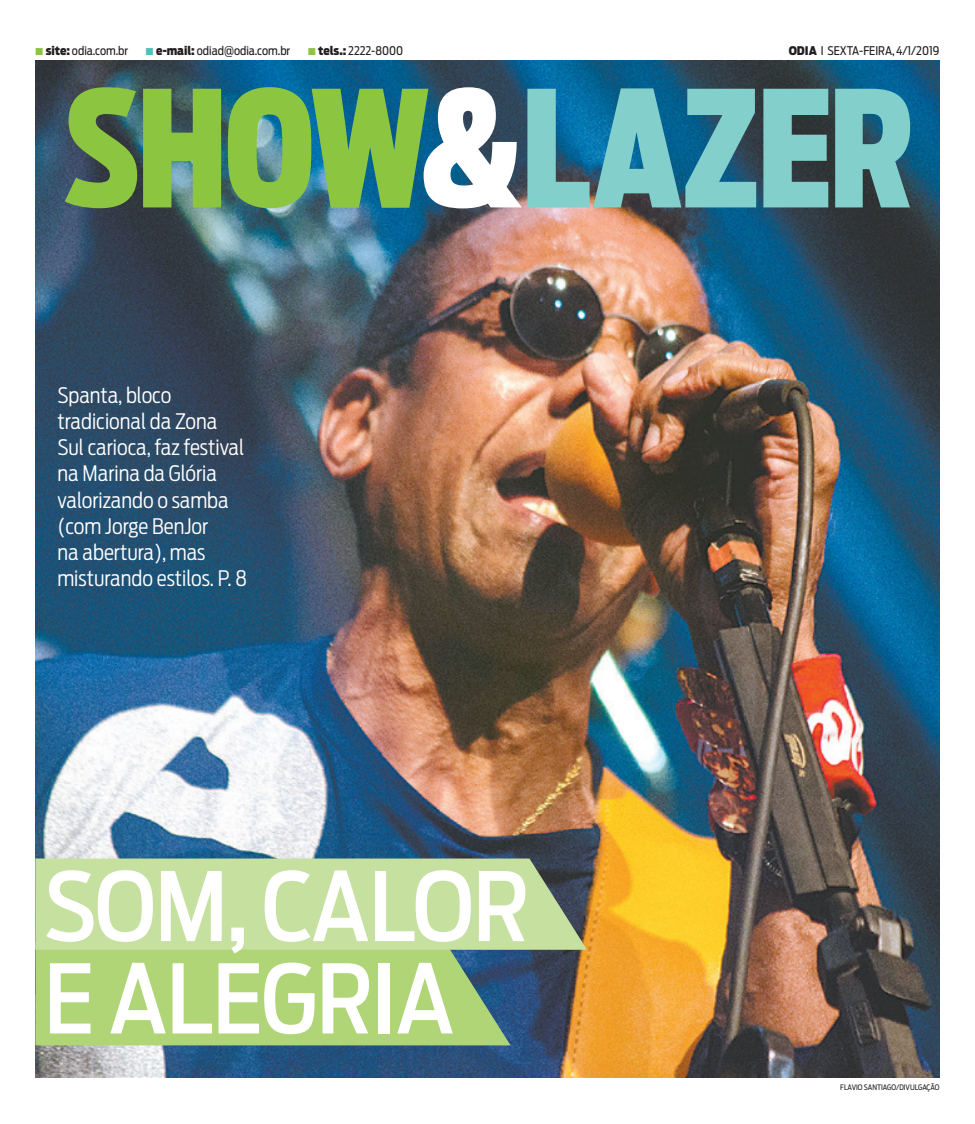
<style>
.page{position:relative;width:975px;height:1124px;background:#fff}
.page>*{position:absolute;margin:0;border:0;box-sizing:border-box;transform-origin:0 0}
.t1{font:900 160.12px "Antenna Extra Cond";letter-spacing:-.015em;color:#82cfcb}
.t2{font:500 94.62px "Antenna Cond";letter-spacing:-.01em;color:#fff}
.t3{font:300 21.25px/26.2px "Antenna Cond";color:#fff}
.t4{font:11.88px "Antenna Cond";color:#231f20}
.t5{font:7.5px "Antenna Cond";color:#231f20}
.s1{color:#8cc540}
.s2{font-weight:900}
.s3{color:#4dc1b8}
.s4{color:#fff}
</style>
<div class="page">
<img style="left:35px;top:61px;width:904px;height:1016px">
<svg style="left:35px;top:949px;width:475px;height:96px;background:#a6cc78"></svg>
<svg style="left:35px;top:858px;width:552px;height:91px;background:#bed79c"></svg>
<p class="t4" style="left:35px;top:43px;width:94px"><span class="s1">■</span> <span class="s2">site:</span> ODIA.COM.BR</p>
<p class="t4" style="left:146px;top:43px;width:146px"><span class="s3">■</span> <span class="s2">e-mail:</span> ODIAD@ODIA.COM.BR</p>
<p class="t4" style="left:308px;top:43px;width:96px"><span class="s1">■</span> <span class="s2">tels.:</span> 2222-8000</p>
<p class="t4" style="left:788px;top:43px;width:152px"><span class="s2">ODIA</span> I SEXTA-FEIRA, 4/1/2019</p>
<h1 class="t1" style="left:64px;top:54px;width:851px"><span class="s1">SHOW</span><span class="s4">&amp;</span>LAZER</h1>
<p class="t3" style="left:58px;top:382px;width:191px">Spanta, bloco tradicional da Zona<br>Sul carioca, faz festival na Marina da Glória valorizando o samba (com Jorge BenJor<br>na abertura), mas misturando estilos. P. 8</p>
<h2 class="t2" style="left:44px;top:850px;width:487px">SOM, CALOR</h2>
<h2 class="t2" style="left:44px;top:942px;width:412px">E ALEGRIA</h2>
<p class="t5" style="left:840px;top:1082px;width:101px">FLAVIO SANTIAGO/DIVULGAÇÃO</p>
</div>
